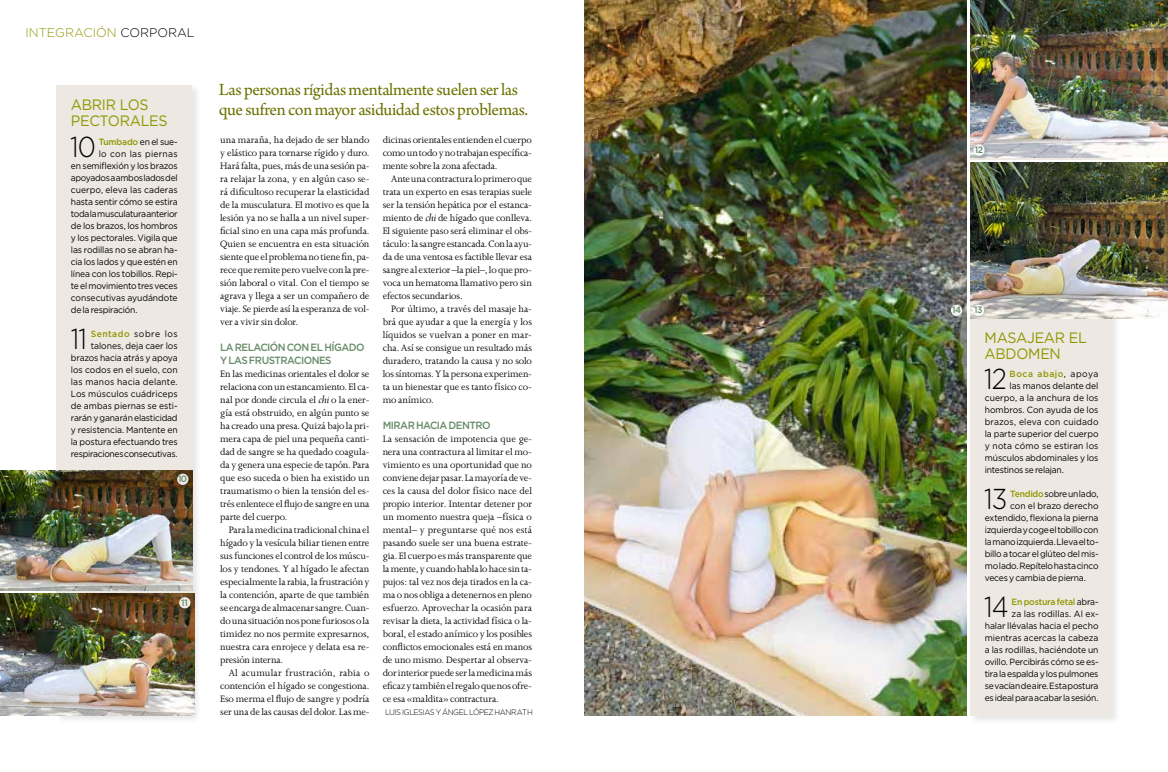
<style>
.page{position:relative;width:1168px;height:772px;background:#fff}
.page>*{position:absolute;margin:0;border:0;box-sizing:border-box;transform-origin:0 0}
.t1{font:300 28.8px "Gotham";letter-spacing:-.035em;color:#000;scale:.89 1}
.t2{font:18px/20px "Arno Pro";letter-spacing:-.025em;color:#6a7200}
.t3{font:15px/16px "Gotham";letter-spacing:-.02em;color:#8f9700;scale:.95 1}
.t4{font:300 12.5px "Gotham Rounded";color:#8f9700}
.t5{font:10.6px/13px "Joanna";letter-spacing:-.005em;color:#000;text-align:justify}
.t6{font:500 10.5px/13px "Gotham";letter-spacing:-.05em;color:#668b67;scale:.95 1}
.t7{font:500 9.2px "Gotham";letter-spacing:-.07em;color:#668b67;scale:.95 1}
.t8{font:9px/12px "Gotham";letter-spacing:-.02em;color:#000;text-align:right;scale:.95 1}
.t9{font:9px "Gotham";letter-spacing:.005em;color:#000;scale:.95 1}
.t10{font:9px "Gotham";letter-spacing:.015em;color:#000;scale:.95 1}
.t11{font:9px "Gotham";letter-spacing:-.04em;color:#000;scale:.95 1}
.t12{font:9px "Gotham";color:#000;scale:.95 1}
.t13{font:9px "Gotham";letter-spacing:.03em;color:#000;scale:.95 1}
.t14{font:500 9px "Gotham";letter-spacing:.065em;color:#8f9700;scale:.95 1}
.t15{font:300 8px "Gotham";letter-spacing:-.055em;color:#000;scale:.95 1}
.s1{color:#000}
.s2{font-weight:500;color:#8f9700}
.s3{font-family:"Arno Pro Italic Display";font-size:11.2px}
.s4{font-weight:400;color:#000}
</style>
<div class="page">
<img style="left:584px;top:0;width:383px;height:714px">
<div style="left:55px;top:84px;width:146px;height:640px;background:#030404;opacity:.1"></div>
<div style="left:57px;top:85px;width:135px;height:629px;background:#ede8e1"></div>
<img style="left:0;top:593px;width:194px;height:121px">
<img style="left:0;top:469px;width:193px;height:121px">
<div style="left:969px;top:0;width:152px;height:724px;background:#030404;opacity:.1"></div>
<div style="left:970px;top:0;width:141px;height:714px;background:#ede8e1"></div>
<img style="left:970px;top:163px;width:198px;height:155px">
<img style="left:970px;top:0;width:198px;height:158px">
<div style="left:950px;top:303px;width:17px;height:17px;background:#000;opacity:.15"></div>
<svg style="left:951px;top:304px;width:11px;height:12px"></svg>
<div style="left:972px;top:143px;width:17px;height:17px;background:#000;opacity:.15"></div>
<svg style="left:973px;top:144px;width:12px;height:12px"></svg>
<div style="left:972px;top:303px;width:17px;height:17px;background:#000;opacity:.15"></div>
<div style="left:973px;top:304px;width:11px;height:12px;background:#fff;border-radius:50%"></div>
<div style="left:176px;top:472px;width:17px;height:17px;background:#000;opacity:.15"></div>
<svg style="left:177px;top:473px;width:11px;height:11px"></svg>
<div style="left:178px;top:595px;width:17px;height:17px;background:#000;opacity:.15"></div>
<svg style="left:179px;top:596px;width:11px;height:12px"></svg>
<p class="t4" style="left:26px;top:25px;width:171px">INTEGRACIÓN <span class="s1">CORPORAL</span></p>
<h3 class="t3" style="left:71px;top:96px;width:103px">ABRIR LOS<br>PECTORALES</h3>
<h1 class="t1" style="left:70px;top:131px;width:31px">10</h1>
<p class="t8" style="left:99px;top:135px;width:85px"><span class="s2">Tumbado</span> en el sue-</p>
<p class="t13" style="left:99px;top:149px;width:85px">lo con las piernas</p>
<p class="t8" style="left:71px;top:159px;width:114px">en semiflexión y los brazos</p>
<p class="t8" style="left:71px;top:171px;width:114px">apoyados a ambos lados del</p>
<p class="t9" style="left:71px;top:185px;width:114px">cuerpo, eleva las caderas</p>
<p class="t8" style="left:71px;top:195px;width:114px">hasta sentir cómo se estira</p>
<p class="t11" style="left:71px;top:209px;width:114px">toda la musculatura anterior</p>
<p class="t8" style="left:71px;top:219px;width:114px">de los brazos, los hombros</p>
<p class="t8" style="left:71px;top:231px;width:114px">y los pectorales. Vigila que</p>
<p class="t8" style="left:71px;top:243px;width:114px">las rodillas no se abran ha-</p>
<p class="t8" style="left:71px;top:255px;width:114px">cia los lados y que estén en</p>
<p class="t8" style="left:71px;top:267px;width:114px">línea con los tobillos. Repi-</p>
<p class="t8" style="left:71px;top:279px;width:114px">te el movimiento tres veces</p>
<p class="t8" style="left:71px;top:291px;width:114px">consecutivas ayudándote</p>
<p class="t8" style="left:71px;top:303px;width:72px">de la respiración.</p>
<h1 class="t1" style="left:71px;top:323px;width:20px">11</h1>
<p class="t8" style="left:71px;top:327px;width:114px"><span class="s2">Sentado</span> sobre los talones, deja caer los brazos hacia atrás y apoya los codos en el suelo, con las manos hacia delante.<br>Los músculos cuádriceps de ambas piernas se esti&shy;rarán y ganarán elasticidad y resistencia. Mantente en la postura efectuando tres respiraciones consecutivas.</p>
<p class="t7" style="left:178px;top:473px;width:11px">10</p>
<p class="t7" style="left:181px;top:597px;width:9px">11</p>
<h2 class="t2" style="left:219px;top:80px;width:311px">Las personas rígidas mentalmente suelen ser las que sufren con mayor asiduidad estos problemas.</h2>
<p class="t5" style="left:220px;top:133px;width:151px">una maraña, ha dejado de ser blando y elástico para tornarse rígido y duro.<br>Hará falta, pues, más de una sesión pa&shy;ra relajar la zona, y en algún caso se&shy;rá dificultoso recuperar la elasticidad de la musculatura. El motivo es que la lesión ya no se halla a un nivel super&shy;ficial sino en una capa más profunda.<br>Quien se encuentra en esta situación siente que el problema no tiene fin, pa&shy;rece que remite pero vuelve con la pre&shy;sión laboral o vital. Con el tiempo se agrava y llega a ser un compañero de viaje. Se pierde así la esperanza de vol&shy;ver a vivir sin dolor.</p>
<p class="t6" style="left:220px;top:340px;width:154px">LA RELACIÓN CON EL HÍGADO<br>Y LAS FRUSTRACIONES</p>
<p class="t5" style="left:220px;top:367px;width:151px">En las medicinas orientales el dolor se relaciona con un estancamiento. El ca&shy;nal por donde circula el <span class="s3">chi</span> o la ener&shy;gía está obstruido, en algún punto se ha creado una presa. Quizá bajo la pri&shy;mera capa de piel una pequeña canti&shy;dad de sangre se ha quedado coagula&shy;da y genera una especie de tapón. Para que eso suceda o bien ha existido un traumatismo o bien la tensión del es&shy;trés enlentece el flujo de sangre en una parte del cuerpo.</p>
<p class="t5" style="left:220px;top:523px;width:151px;text-indent:9px">Para la medicina tradicional china el hígado y la vesícula biliar tienen entre sus funciones el control de los múscu&shy;los y tendones. Y al hígado le afectan especialmente la rabia, la frustración y la contención, aparte de que también se encarga de almacenar sangre. Cuan&shy;do una situación nos pone furiosos o la timidez no nos permite expresarnos, nuestra cara enrojece y delata esa re&shy;presión interna.</p>
<p class="t5" style="left:220px;top:666px;width:151px;text-indent:9px">Al acumular frustración, rabia o contención el hígado se congestiona.<br>Eso merma el flujo de sangre y podría ser una de las causas del dolor. Las me-</p>
<p class="t5" style="left:383px;top:133px;width:151px">dicinas orientales entienden el cuerpo como un todo y no trabajan específica&shy;mente sobre la zona afectada.</p>
<p class="t5" style="left:383px;top:172px;width:151px;text-indent:9px">Ante una contractura lo primero que trata un experto en esas terapias suele ser la tensión hepática por el estanca&shy;miento de <span class="s3">chi</span> de hígado que conlleva.<br>El siguiente paso será eliminar el obs&shy;táculo: la sangre estancada. Con la ayu&shy;da de una ventosa es factible llevar esa sangre al exterior –la piel–, lo que pro&shy;voca un hematoma llamativo pero sin efectos secundarios.</p>
<p class="t5" style="left:383px;top:302px;width:151px;text-indent:9px">Por último, a través del masaje ha&shy;brá que ayudar a que la energía y los líquidos se vuelvan a poner en mar&shy;cha. Así se consigue un resultado más duradero, tratando la causa y no solo los síntomas. Y la persona experimen&shy;ta un bienestar que es tanto físico co&shy;mo anímico.</p>
<p class="t6" style="left:383px;top:418px;width:115px">MIRAR HACIA DENTRO</p>
<p class="t5" style="left:383px;top:432px;width:151px">La sensación de impotencia que ge&shy;nera una contractura al limitar el mo&shy;vimiento es una oportunidad que no conviene dejar pasar. La mayoría de ve&shy;ces la causa del dolor físico nace del propio interior. Intentar detener por un momento nuestra queja –física o mental– y preguntarse qué nos está pasando suele ser una buena estrate&shy;gia. El cuerpo es más transparente que la mente, y cuando habla lo hace sin ta&shy;pujos: tal vez nos deja tirados en la ca&shy;ma o nos obliga a detenernos en pleno esfuerzo. Aprovechar la ocasión para revisar la dieta, la actividad física o la&shy;boral, el estado anímico y los posibles conflictos emocionales está en manos de uno mismo. Despertar al observa&shy;dor interior puede ser la medicina más eficaz y también el regalo que nos ofre&shy;ce esa «maldita» contractura.</p>
<p class="t15" style="left:385px;top:707px;width:157px">LUIS IGLESIAS Y ÁNGEL LÓPEZ HANRATH</p>
<p class="t7" style="left:975px;top:145px;width:10px">12</p>
<p class="t7" style="left:952px;top:304px;width:11px">14</p>
<p class="t7" style="left:974px;top:305px;width:10px">13</p>
<h3 class="t3" style="left:985px;top:329px;width:109px">MASAJEAR EL<br>ABDOMEN</h3>
<h1 class="t1" style="left:984px;top:362px;width:27px">12</h1>
<p class="t14" style="left:1010px;top:368px;width:95px">Boca abajo<span class="s4">, apoya</span></p>
<p class="t8" style="left:1010px;top:379px;width:95px">las manos delante del</p>
<p class="t9" style="left:985px;top:392px;width:121px">cuerpo, a la anchura de los</p>
<p class="t12" style="left:985px;top:404px;width:121px">hombros. Con ayuda de los</p>
<p class="t10" style="left:985px;top:416px;width:121px">brazos, eleva con cuidado</p>
<p class="t8" style="left:985px;top:427px;width:121px">la parte superior del cuerpo</p>
<p class="t10" style="left:985px;top:440px;width:121px">y nota cómo se estiran los</p>
<p class="t8" style="left:985px;top:451px;width:121px">músculos abdominales y los</p>
<p class="t8" style="left:985px;top:463px;width:85px">intestinos se relajan.</p>
<h1 class="t1" style="left:984px;top:482px;width:28px">13</h1>
<p class="t8" style="left:1010px;top:487px;width:95px"><span class="s2">Tendido</span> sobre un lado,</p>
<p class="t9" style="left:1010px;top:500px;width:95px">con el brazo derecho</p>
<p class="t8" style="left:985px;top:511px;width:121px">extendido, flexiona la pierna</p>
<p class="t8" style="left:985px;top:523px;width:121px">izquierda y coge el tobillo con</p>
<p class="t8" style="left:985px;top:535px;width:121px">la mano izquierda. Lleva el to-</p>
<p class="t8" style="left:985px;top:547px;width:121px">billo a tocar el glúteo del mis-</p>
<p class="t8" style="left:985px;top:559px;width:121px">mo lado. Repítelo hasta cinco</p>
<p class="t8" style="left:985px;top:571px;width:108px">veces y cambia de pierna.</p>
<h1 class="t1" style="left:984px;top:590px;width:29px">14</h1>
<p class="t8" style="left:985px;top:595px;width:121px"><span class="s2">En postura fetal</span> abra-<br>za las rodillas. Al ex-<br>halar llévalas hacia el pecho mientras acercas la cabeza a las rodillas, haciéndote un ovillo. Percibirás cómo se es&shy;tira la espalda y los pulmones se vacían de aire. Esta postura es idealpara acabar la sesión.</p>
</div>
